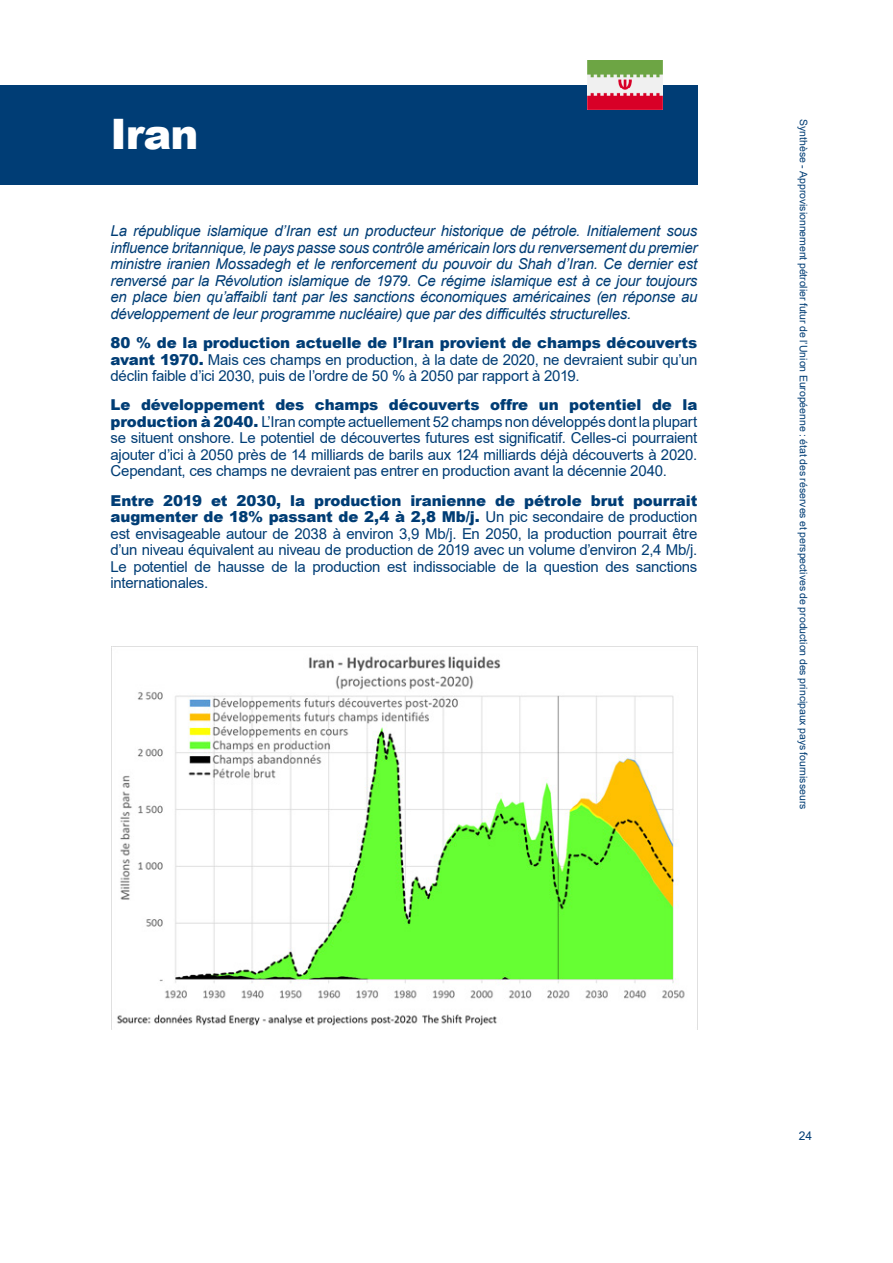
<style>
.page{position:relative;width:893px;height:1263px;background:#fff}
.page>*{position:absolute;margin:0;border:0;box-sizing:border-box;transform-origin:0 0}
.Chapitres{font:900 42px "Arial";color:#fff}
.Chapitres-2{font:15px/16.5px "Arial";letter-spacing:-.015em;color:#003d75;text-align:justify}
.Chapitres-3{font:italic 15px/16.5px "Arial";letter-spacing:-.015em;color:#003d75;text-align:justify}
.t1{font:12px "Arial";color:#003d75}
.t2{font:10.5px "Arial";letter-spacing:-.005em;color:#003d75}
.s1{font-weight:900}
</style>
<div class="page">
<div style="left:0;top:85px;width:697px;height:100px;background:#003d75"></div>
<img style="left:588px;top:60px;width:74px;height:50px">
<img style="left:111px;top:647px;width:574px;height:383px">
<p class="Chapitres" style="left:111px;top:104px;width:90px">Iran</p>
<p class="Chapitres-3" style="left:111px;top:223px;width:588px">La république islamique d’Iran est un producteur historique de pétrole. Initialement sous influence britannique, le pays passe sous contrôle américain lors du renversement du premier ministre iranien Mossadegh et le renforcement du pouvoir du Shah d’Iran. Ce dernier est renversé par la Révolution islamique de 1979. Ce régime islamique est à ce jour toujours en place bien qu’affaibli tant par les sanctions économiques américaines (en réponse au développement de leur programme nucléaire) que par des difficultés structurelles.</p>
<p class="Chapitres-2" style="left:111px;top:334px;width:588px"><span class="s1">80 % de la production actuelle de l’Iran provient de champs découverts avant 1970.</span> Mais ces champs en production, à la date de 2020, ne devraient subir qu’un déclin faible d’ici 2030, puis de l’ordre de 50 % à 2050 par rapport à 2019.</p>
<p class="Chapitres-2" style="left:111px;top:397px;width:588px"><span class="s1">Le développement des champs découverts offre un potentiel de la production à 2040.</span> L’Iran compte actuellement 52 champs non développés dont la plupart se situent onshore. Le potentiel de découvertes futures est significatif. Celles-ci pourraient ajouter d’ici à 2050 près de 14 milliards de barils aux 124 milliards déjà découverts à 2020.<br>Cependant, ces champs ne devraient pas entrer en production avant la décennie 2040.</p>
<p class="Chapitres-2" style="left:111px;top:492px;width:588px"><span class="s1">Entre 2019 et 2030, la production iranienne de pétrole brut pourrait augmenter de 18% passant de 2,4 à 2,8 Mb/j.</span> Un pic secondaire de production est envisageable autour de 2038 à environ 3,9 Mb/j. En 2050, la production pourrait être d’un niveau équivalent au niveau de production de 2019 avec un volume d’environ 2,4 Mb/j.<br>Le potentiel de hausse de la production est indissociable de la question des sanctions internationales.</p>
<p class="t2" style="left:811px;top:119px;width:692px;rotate:90deg">Synthèse - Approvisionnement pétrolier futur de l’Union Européenne : état des réserves et perspectives de production des principaux pays fournisseurs</p>
<p class="t1" style="left:799px;top:1127px;width:15px">24</p>
</div>
